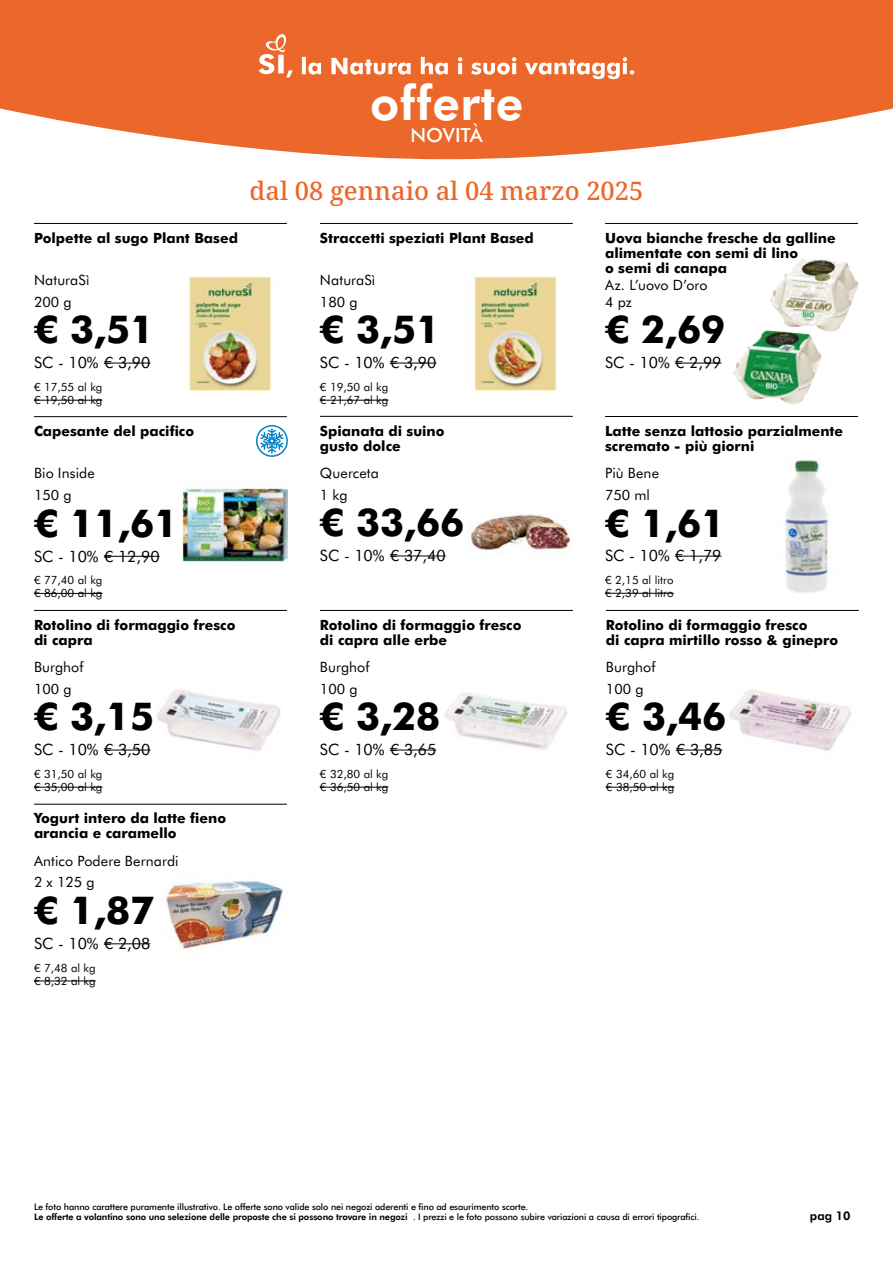
<style>
.page{position:relative;width:893px;height:1263px;background:#fff}
.page>*{position:absolute;margin:0;border:0;box-sizing:border-box;transform-origin:0 0}
.t1{font:700 48px "Futura BT";letter-spacing:.01em;color:#fff}
.t2{font:800 38.4px "Futura BT";color:#000}
.t3{font:500 25.5px "Noto Serif";color:#ec672a}
.t4{font:500 19.5px "Futura BT";letter-spacing:.01em;color:#fff}
.t5{font:15.6px "Futura BT";color:#000}
.t6{font:14.25px "Futura BT";letter-spacing:.005em;color:#000}
.t7{font:800 14.1px/15px "Futura BT";color:#000}
.t8{font:700 12px "Futura BT";color:#000}
.t9{font:11.4px/12.8px "Futura BT";color:#000}
.t10{font:500 9px/10.8px "Futura BT";letter-spacing:-.01em;color:#000}
.s1{font-weight:700}
</style>
<div class="page">
<svg style="left:0;top:0;width:893px;height:159px;fill:#ec672a"></svg>
<svg style="left:259px;top:33px;width:375px;height:46px"></svg>
<div style="left:278px;top:55px;width:6px;height:18px;background:#fff"></div>
<img style="left:188px;top:276px;width:84px;height:115px">
<hr style="left:104px;top:363px;width:46px;height:1px;background:#000">
<hr style="left:34px;top:400px;width:68px;height:1px;background:#000">
<hr style="left:34px;top:223px;width:253px;height:1px;background:#000">
<img style="left:473px;top:276px;width:84px;height:115px">
<hr style="left:390px;top:363px;width:46px;height:1px;background:#000">
<hr style="left:320px;top:400px;width:68px;height:1px;background:#000">
<hr style="left:320px;top:223px;width:253px;height:1px;background:#000">
<hr style="left:104px;top:556px;width:56px;height:1px;background:#000">
<hr style="left:34px;top:593px;width:68px;height:1px;background:#000">
<hr style="left:34px;top:416px;width:253px;height:1px;background:#000">
<img style="left:469px;top:514px;width:102px;height:36px">
<hr style="left:390px;top:556px;width:56px;height:1px;background:#000">
<hr style="left:320px;top:416px;width:253px;height:1px;background:#000">
<img style="left:770px;top:258px;width:88px;height:74px">
<hr style="left:675px;top:363px;width:46px;height:1px;background:#000">
<hr style="left:605px;top:223px;width:253px;height:1px;background:#000">
<img style="left:733px;top:330px;width:89px;height:74px">
<img style="left:148px;top:689px;width:132px;height:62px">
<hr style="left:104px;top:750px;width:46px;height:1px;background:#000">
<hr style="left:34px;top:787px;width:68px;height:1px;background:#000">
<hr style="left:34px;top:610px;width:253px;height:1px;background:#000">
<img style="left:433px;top:693px;width:135px;height:58px">
<hr style="left:390px;top:750px;width:46px;height:1px;background:#000">
<hr style="left:320px;top:787px;width:68px;height:1px;background:#000">
<hr style="left:320px;top:610px;width:253px;height:1px;background:#000">
<img style="left:719px;top:690px;width:132px;height:61px">
<hr style="left:676px;top:750px;width:46px;height:1px;background:#000">
<hr style="left:606px;top:787px;width:68px;height:1px;background:#000">
<hr style="left:606px;top:610px;width:253px;height:1px;background:#000">
<img style="left:183px;top:487px;width:105px;height:76px">
<svg style="left:256px;top:425px;width:32px;height:32px"></svg>
<svg style="left:260px;top:428px;width:23px;height:26px"></svg>
<img style="left:785px;top:460px;width:44px;height:133px">
<hr style="left:675px;top:556px;width:46px;height:1px;background:#000">
<hr style="left:605px;top:593px;width:69px;height:1px;background:#000">
<hr style="left:605px;top:416px;width:253px;height:1px;background:#000">
<img style="left:161px;top:880px;width:122px;height:70px">
<hr style="left:104px;top:943px;width:46px;height:1px;background:#000">
<hr style="left:34px;top:981px;width:62px;height:1px;background:#000">
<hr style="left:34px;top:804px;width:253px;height:1px;background:#000">
<h1 class="t1" style="left:370px;top:69px;width:155px">offerte</h1>
<h3 class="t4" style="left:410px;top:122px;width:74px">NOVITÀ</h3>
<h3 class="t3" style="left:250px;top:173px;width:395px">dal 08 gennaio al 04 marzo 2025</h3>
<p class="t7" style="left:34px;top:229px;width:205px">Polpette al sugo Plant Based</p>
<p class="t6" style="left:34px;top:270px;width:57px">NaturaSì</p>
<p class="t7" style="left:320px;top:229px;width:215px">Straccetti speziati Plant Based</p>
<p class="t6" style="left:320px;top:270px;width:57px">NaturaSì</p>
<p class="t7" style="left:605px;top:229px;width:232px">Uova bianche fresche da galline alimentate con semi di lino<br>o semi di canapa</p>
<p class="t6" style="left:605px;top:276px;width:104px">Az. L’uovo D’oro</p>
<p class="t6" style="left:34px;top:292px;width:39px">200 g</p>
<h2 class="t2" style="left:34px;top:302px;width:122px">€ 3,51</h2>
<p class="t6" style="left:320px;top:292px;width:39px">180 g</p>
<h2 class="t2" style="left:320px;top:302px;width:122px">€ 3,51</h2>
<p class="t6" style="left:605px;top:292px;width:28px">4 pz</p>
<h2 class="t2" style="left:605px;top:302px;width:122px">€ 2,69</h2>
<p class="t5" style="left:34px;top:352px;width:118px">SC - 10% € 3,90</p>
<p class="t9" style="left:34px;top:380px;width:70px">€ 17,55 al kg € 19,50 al kg</p>
<p class="t5" style="left:320px;top:352px;width:118px">SC - 10% € 3,90</p>
<p class="t9" style="left:320px;top:380px;width:70px">€ 19,50 al kg € 21,67 al kg</p>
<p class="t5" style="left:605px;top:352px;width:118px">SC - 10% € 2,99</p>
<p class="t7" style="left:34px;top:423px;width:162px">Capesante del pacifico</p>
<p class="t7" style="left:320px;top:422px;width:126px">Spianata di suino gusto dolce</p>
<p class="t7" style="left:605px;top:422px;width:240px">Latte senza lattosio parzialmente scremato - più giorni</p>
<p class="t6" style="left:34px;top:463px;width:62px">Bio Inside</p>
<p class="t6" style="left:320px;top:463px;width:60px">Querceta</p>
<p class="t6" style="left:605px;top:463px;width:55px">Più Bene</p>
<p class="t6" style="left:34px;top:485px;width:39px">150 g</p>
<h2 class="t2" style="left:34px;top:496px;width:146px">€ 11,61</h2>
<p class="t6" style="left:320px;top:485px;width:29px">1 kg</p>
<h2 class="t2" style="left:320px;top:495px;width:146px">€ 33,66</h2>
<p class="t6" style="left:605px;top:485px;width:46px">750 ml</p>
<h2 class="t2" style="left:605px;top:495px;width:122px">€ 1,61</h2>
<p class="t5" style="left:34px;top:545px;width:127px">SC - 10% € 12,90</p>
<p class="t9" style="left:34px;top:574px;width:70px">€ 77,40 al kg € 86,00 al kg</p>
<p class="t5" style="left:320px;top:545px;width:127px">SC - 10% € 37,40</p>
<p class="t5" style="left:605px;top:545px;width:118px">SC - 10% € 1,79</p>
<p class="t9" style="left:605px;top:573px;width:70px">€ 2,15 al litro € 2,39 al litro</p>
<p class="t7" style="left:34px;top:616px;width:203px">Rotolino di formaggio fresco di capra</p>
<p class="t7" style="left:320px;top:616px;width:203px">Rotolino di formaggio fresco di capra alle erbe</p>
<p class="t7" style="left:606px;top:616px;width:234px">Rotolino di formaggio fresco<br>di capra mirtillo rosso &amp; ginepro</p>
<p class="t6" style="left:34px;top:657px;width:51px">Burghof</p>
<p class="t6" style="left:320px;top:657px;width:51px">Burghof</p>
<p class="t6" style="left:606px;top:657px;width:51px">Burghof</p>
<p class="t6" style="left:34px;top:679px;width:39px">100 g</p>
<h2 class="t2" style="left:34px;top:689px;width:122px">€ 3,15</h2>
<p class="t6" style="left:320px;top:679px;width:39px">100 g</p>
<h2 class="t2" style="left:320px;top:689px;width:122px">€ 3,28</h2>
<p class="t6" style="left:606px;top:679px;width:39px">100 g</p>
<h2 class="t2" style="left:606px;top:689px;width:122px">€ 3,46</h2>
<p class="t5" style="left:34px;top:739px;width:118px">SC - 10% € 3,50</p>
<p class="t9" style="left:34px;top:767px;width:70px">€ 31,50 al kg € 35,00 al kg</p>
<p class="t5" style="left:320px;top:739px;width:118px">SC - 10% € 3,65</p>
<p class="t9" style="left:320px;top:767px;width:70px">€ 32,80 al kg € 36,50 al kg</p>
<p class="t5" style="left:606px;top:739px;width:118px">SC - 10% € 3,85</p>
<p class="t9" style="left:606px;top:767px;width:70px">€ 34,60 al kg € 38,50 al kg</p>
<p class="t7" style="left:34px;top:810px;width:194px">Yogurt intero da latte fieno arancia e caramello</p>
<p class="t6" style="left:34px;top:851px;width:146px">Antico Podere Bernardi</p>
<p class="t6" style="left:34px;top:872px;width:62px">2 x 125 g</p>
<h2 class="t2" style="left:34px;top:883px;width:122px">€ 1,87</h2>
<p class="t5" style="left:34px;top:933px;width:118px">SC - 10% € 2,08</p>
<p class="t9" style="left:34px;top:961px;width:63px">€ 7,48 al kg € 8,32 al kg</p>
<p class="t10" style="left:34px;top:1200px;width:667px">Le foto hanno carattere puramente illustrativo. Le offerte sono valide solo nei negozi aderenti e fino ad esaurimento scorte.<br><span class="s1">Le offerte a volantino sono una selezione delle proposte che si possono trovare in negozi</span> . I prezzi e le foto possono subire variazioni a causa di errori tipografici.</p>
<p class="t8" style="left:810px;top:1208px;width:42px">pag 10</p>
</div>
